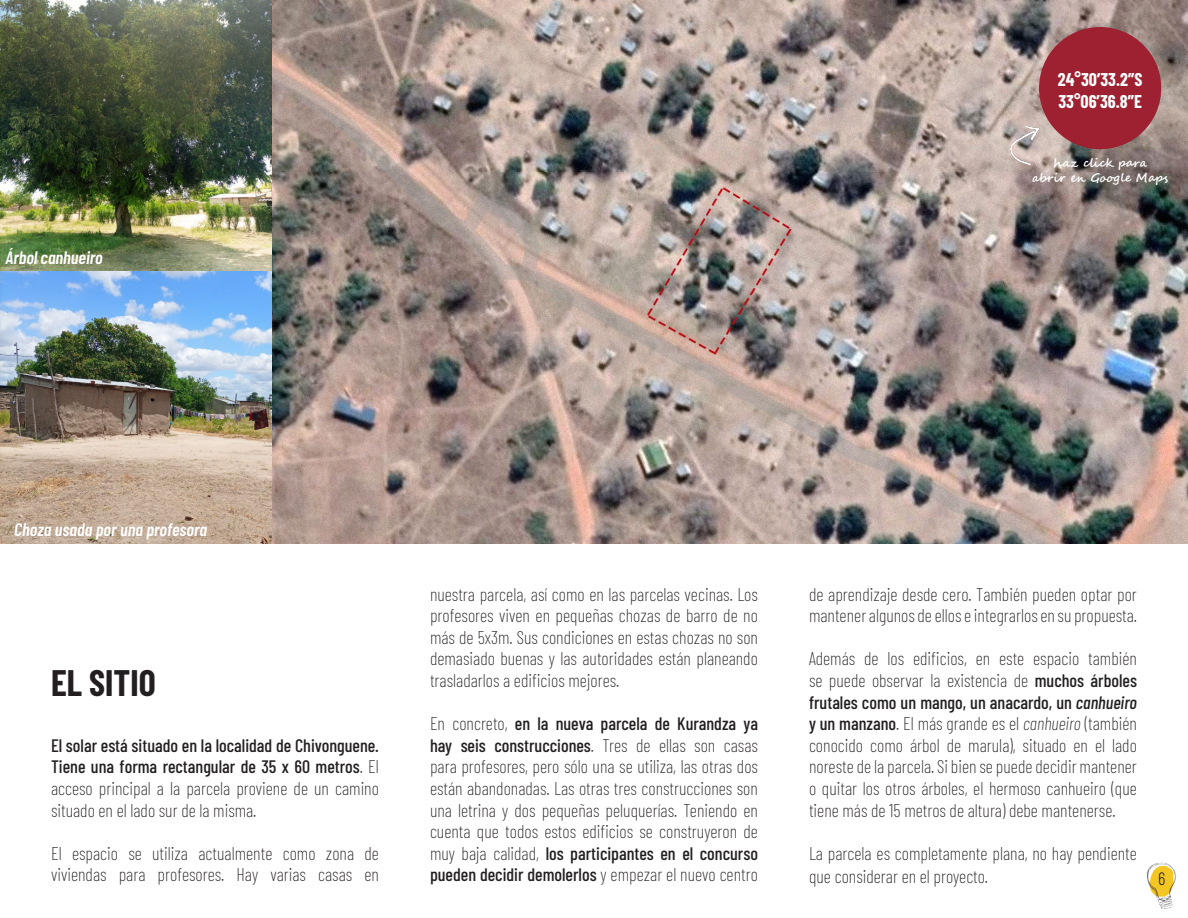
<style>
.page{position:relative;width:1188px;height:918px;background:#fff}
.page>*{position:absolute;margin:0;border:0;box-sizing:border-box;transform-origin:0 0}
.t1{font:700 36px "Barlow Condensed";color:#231f20}
.t2{font:200 18px/21.6px "Barlow Condensed";color:#231f20}
.t3{font:500 18px/21.6px "Barlow Condensed";color:#231f20;text-align:justify}
.t4{font:italic 600 18px "Barlow Condensed";color:#fff}
.t5{font:700 18px/21.6px "Barlow Condensed";color:#fff}
.t6{font:300 18px "Barlow Condensed";color:#231f20}
.t7{font:700 12px "Segoe Script";color:#fff}
.s1{font-weight:200}
.s2{font-weight:500}
.s3{font-weight:500;font-style:italic}
.s4{font-style:italic}
</style>
<div class="page">
<img style="left:1147px;top:862px;width:29px;height:46px">
<img style="left:0;top:0;width:1188px;height:543px">
<div style="left:1039px;top:27px;width:122px;height:122px;background:#9d2130;border-radius:50%"></div>
<img style="left:1006px;top:124px;width:42px;height:42px">
<p class="t4" style="left:5px;top:245px;width:99px">Árbol canhueiro</p>
<p class="t5" style="left:1058px;top:68px;width:86px">24°30’33.2”S<br>33°06’36.8”E</p>
<p class="t7" style="left:1053px;top:153px;width:95px">haz click para</p>
<p class="t7" style="left:1032px;top:168px;width:137px">abrir en Google Maps</p>
<p class="t4" style="left:14px;top:516px;width:194px">Choza usada por una profesora</p>
<p class="t1" style="left:51px;top:657px;width:106px">EL SITIO</p>
<p class="t3" style="left:51px;top:733px;width:329px">El solar está situado en la localidad de Chivonguene.<br>Tiene una forma rectangular de 35 x 60 metros<span class="s1">. El acceso principal a la parcela proviene de un camino situado en el lado sur de la misma.</span></p>
<p class="t2" style="left:51px;top:841px;width:329px">El espacio se utiliza actualmente como zona de viviendas para profesores. Hay varias casas en</p>
<p class="t2" style="left:430px;top:582px;width:330px;text-align:justify">nuestra parcela, así como en las parcelas vecinas. Los profesores viven en pequeñas chozas de barro de no más de 5x3m. Sus condiciones en estas chozas no son demasiado buenas y las autoridades están planeando trasladarlos a edificios mejores.</p>
<p class="t2" style="left:430px;top:712px;width:330px;text-align:justify">En concreto, <span class="s2">en la nueva parcela de Kurandza ya hay seis construcciones</span>. Tres de ellas son casas para profesores, pero sólo una se utiliza, las otras dos están abandonadas. Las otras tres construcciones son una letrina y dos pequeñas peluquerías. Teniendo en cuenta que todos estos edificios se construyeron de muy baja calidad, <span class="s2">los participantes en el concurso pueden decidir demolerlos</span> y empezar el nuevo centro</p>
<p class="t2" style="left:809px;top:582px;width:330px">de aprendizaje desde cero. También pueden optar por mantener algunos de ellos e integrarlos en su propuesta.</p>
<p class="t2" style="left:809px;top:647px;width:329px;text-align:justify">Además de los edificios, en este espacio también se puede observar la existencia de <span class="s2">muchos árboles frutales como un mango, un anacardo, un</span> <span class="s3">canhueiro </span><span class="s2">y un manzano</span>. El más grande es el <span class="s4">canhueiro</span> (también conocido como árbol de marula), situado en el lado noreste de la parcela. Si bien se puede decidir mantener o quitar los otros árboles, el hermoso canhueiro (que tiene más de 15 metros de altura) debe mantenerse.</p>
<p class="t2" style="left:809px;top:840px;width:329px;line-height:23.4px">La parcela es completamente plana, no hay pendiente que considerar en el proyecto.</p>
<p class="t6" style="left:1158px;top:866px;width:9px">6</p>
</div>
